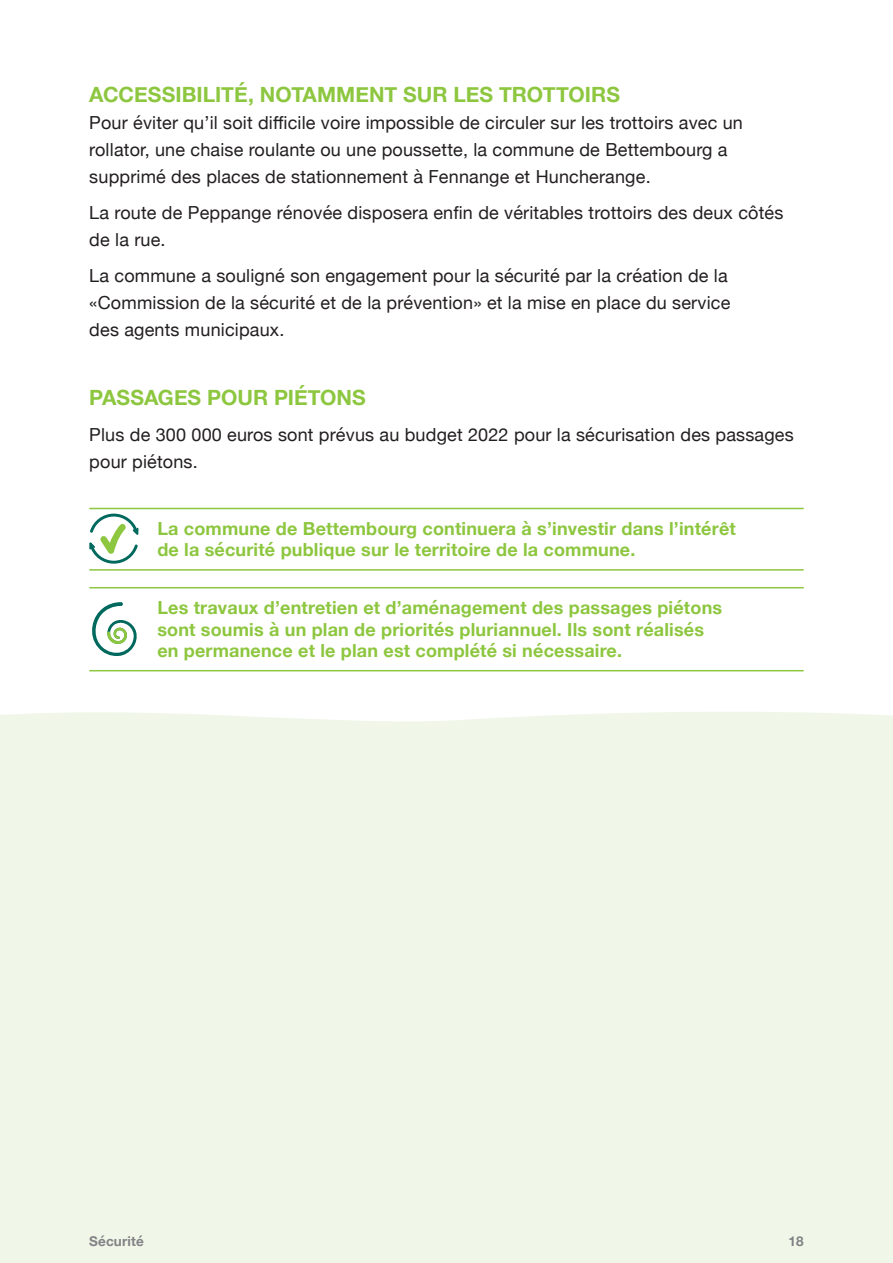
<style>
.page{position:relative;width:893px;height:1263px;background:#fff}
.page>*{position:absolute;margin:0;border:0;box-sizing:border-box;transform-origin:0 0}
.t1{font:700 21px "Helvetica Neue";color:#8dc63f}
.t2{font:18px/27px "Helvetica Neue";letter-spacing:.01em;color:#231f20}
.t3{font:700 18px/21.6px "Helvetica Neue";letter-spacing:.01em;color:#8dc63f}
.t4{font:700 13.5px "Helvetica Neue";letter-spacing:.01em;color:#808285}
</style>
<div class="page">
<div style="left:0;top:712px;width:893px;height:551px;background:#f0f7e8"></div>
<hr style="left:89px;top:508px;width:715px;height:1px;background:#8dc63f">
<hr style="left:89px;top:569px;width:715px;height:2px;background:#8dc63f">
<hr style="left:89px;top:587px;width:715px;height:1px;background:#8dc63f">
<hr style="left:89px;top:670px;width:715px;height:1px;background:#8dc63f">
<svg style="left:89px;top:514px;width:49px;height:50px"></svg>
<svg style="left:92px;top:602px;width:45px;height:54px"></svg>
<p class="t1" style="left:89px;top:78px;width:532px">ACCESSIBILITÉ, NOTAMMENT SUR LES TROTTOIRS</p>
<p class="t2" style="left:89px;top:110px;width:655px">Pour éviter qu’il soit difficile voire impossible de circuler sur les trottoirs avec un rollator, une chaise roulante ou une poussette, la commune de Bettembourg a supprimé des places de stationnement à Fennange et Huncherange.</p>
<p class="t2" style="left:89px;top:200px;width:696px">La route de Peppange rénovée disposera enfin de véritables trottoirs des deux côtés de la rue.</p>
<p class="t2" style="left:89px;top:263px;width:642px">La commune a souligné son engagement pour la sécurité par la création de la «Commission de la sécurité et de la prévention» et la mise en place du service des agents municipaux.</p>
<p class="t1" style="left:89px;top:381px;width:278px">PASSAGES POUR PIÉTONS</p>
<p class="t2" style="left:89px;top:422px;width:706px">Plus de 300 000 euros sont prévus au budget 2022 pour la sécurisation des passages pour piétons.</p>
<p class="t3" style="left:157px;top:518px;width:580px">La commune de Bettembourg continuera à s’investir dans l’intérêt de la sécurité publique sur le territoire de la commune.</p>
<p class="t3" style="left:157px;top:597px;width:566px">Les travaux d’entretien et d’aménagement des passages piétons sont soumis à un plan de priorités pluriannuel. Ils sont réalisés en permanence et le plan est complété si nécessaire.</p>
<p class="t4" style="left:89px;top:1231px;width:56px">Sécurité</p>
<p class="t4" style="left:788px;top:1231px;width:17px">18</p>
</div>
